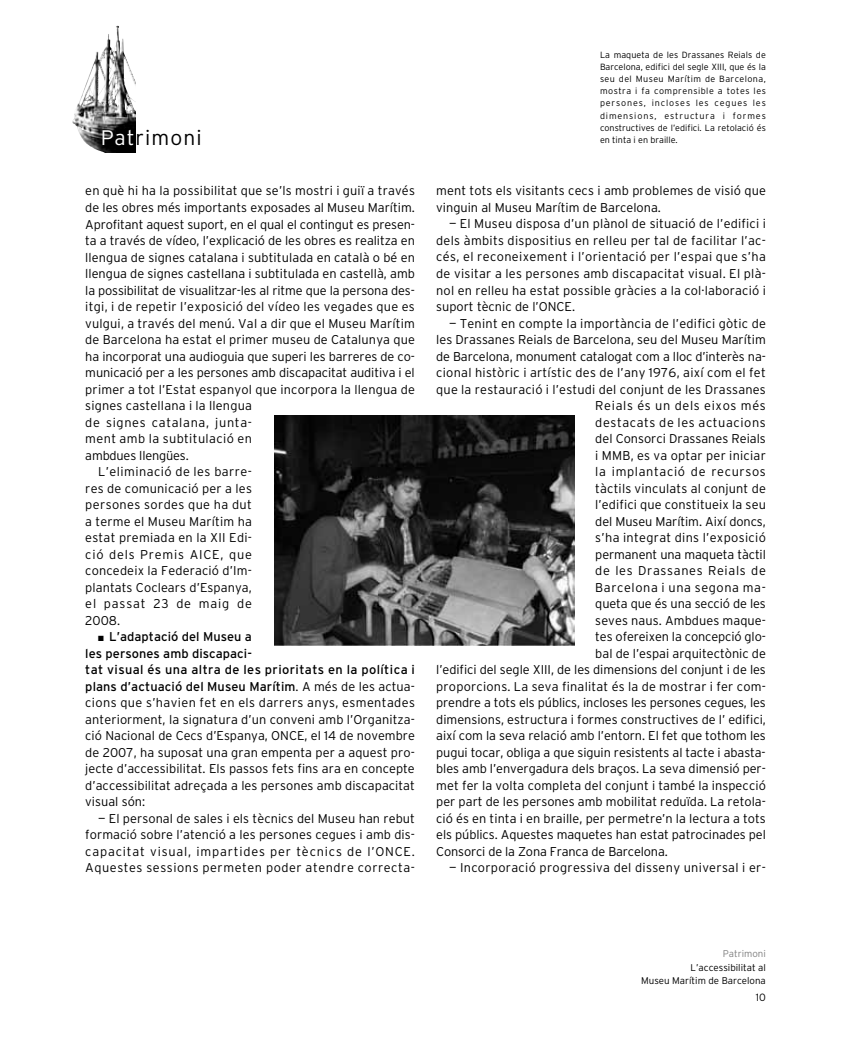
<style>
.page{position:relative;width:855px;height:1064px;background:#fff}
.page>*{position:absolute;margin:0;border:0;box-sizing:border-box;transform-origin:0 0}
.t1{font:300 21px "Interstate";letter-spacing:.05em;color:#000}
.t2{font:300 12.75px/16.5px "Interstate";letter-spacing:.005em;color:#000}
.t3{font:300 12.75px "Interstate";letter-spacing:.025em;color:#000}
.t4{font:300 12.75px "Interstate";letter-spacing:.05em;color:#000}
.t5{font:300 12.75px "Interstate";letter-spacing:-.015em;color:#000}
.t6{font:300 12.75px "Interstate";letter-spacing:.045em;color:#000}
.t7{font:300 12.75px "Interstate";letter-spacing:.03em;color:#000}
.t8{font:300 12.75px "Interstate";letter-spacing:.065em;color:#000}
.t9{font:300 12.75px "Interstate";letter-spacing:.035em;color:#000}
.t10{font:300 10.5px "Interstate";color:#000}
.t11{font:300 9.75px/13.5px "Interstate";color:#000;text-align:right}
.t12{font:300 9px/12px "Interstate";color:#000;text-align:justify}
.s1{color:#fff}
.s2{font-weight:400}
.s3{color:#808080}
</style>
<div class="page">
<svg style="left:72px;top:25px;width:64px;height:127px"></svg>
<img style="left:92px;top:78px;width:44px;height:30px">
<img style="left:275px;top:416px;width:299px;height:229px">
<p class="t12" style="left:600px;top:50px;width:167px">La maqueta de les Drassanes Reials de Barcelona, edifici del segle XIII, que és la seu del Museu Marítim de Barcelona, mostra i fa comprensible a totes les persones, incloses les cegues les dimensions, estructura i formes constructives de l’edifici. La retolació és</p>
<p class="t1" style="left:101px;top:130px;width:102px"><span class="s1">Pat</span>rimoni</p>
<p class="t12" style="left:600px;top:134px;width:79px">en tinta i en braille.</p>
<p class="t2" style="left:85px;top:184px;width:331px">en què hi ha la possibilitat que se’ls mostri i guiï a través</p>
<p class="t2" style="left:85px;top:200px;width:331px">de les obres més importants exposades al Museu Marítim.</p>
<p class="t2" style="left:85px;top:217px;width:331px">Aprofitant aquest suport, en el qual el contingut es presen-</p>
<p class="t2" style="left:85px;top:233px;width:331px">ta a través de vídeo, l’explicació de les obres es realitza en</p>
<p class="t2" style="left:85px;top:250px;width:331px">llengua de signes catalana i subtitulada en català o bé en</p>
<p class="t2" style="left:85px;top:266px;width:331px">llengua de signes castellana i subtitulada en castellà, amb</p>
<p class="t2" style="left:85px;top:283px;width:331px">la possibilitat de visualitzar-les al ritme que la persona des-</p>
<p class="t3" style="left:85px;top:302px;width:331px">itgi, i de repetir l’exposició del vídeo les vegades que es</p>
<p class="t2" style="left:85px;top:316px;width:331px">vulgui, a través del menú. Val a dir que el Museu Marítim</p>
<p class="t2" style="left:85px;top:332px;width:331px">de Barcelona ha estat el primer museu de Catalunya que</p>
<p class="t2" style="left:85px;top:349px;width:331px">ha incorporat una audioguia que superi les barreres de co-</p>
<p class="t2" style="left:85px;top:365px;width:331px">municació per a les persones amb discapacitat auditiva i el</p>
<p class="t2" style="left:85px;top:382px;width:331px">primer a tot l’Estat espanyol que incorpora la llengua de</p>
<p class="t2" style="left:85px;top:398px;width:168px">signes castellana i la llengua</p>
<p class="t4" style="left:85px;top:417px;width:168px">de signes catalana, junta-</p>
<p class="t7" style="left:85px;top:434px;width:168px">ment amb la subtitulació en</p>
<p class="t5" style="left:85px;top:450px;width:105px">ambdues llengües.</p>
<p class="t9" style="left:98px;top:467px;width:155px">L’eliminació de les barre-</p>
<p class="t2" style="left:85px;top:481px;width:168px">res de comunicació per a les</p>
<p class="t7" style="left:85px;top:500px;width:168px">persones sordes que ha dut</p>
<p class="t2" style="left:85px;top:514px;width:168px">a terme el Museu Marítim ha</p>
<p class="t2" style="left:85px;top:530px;width:168px">estat premiada en la XII Edi-</p>
<p class="t8" style="left:85px;top:549px;width:168px">ció dels Premis AICE, que</p>
<p class="t2" style="left:85px;top:563px;width:168px">concedeix la Federació d’Im-</p>
<p class="t2" style="left:85px;top:580px;width:168px">plantats Coclears d’Espanya,</p>
<p class="t8" style="left:85px;top:599px;width:168px">el passat 23 de maig de</p>
<p class="t2" style="left:85px;top:613px;width:36px">2008.</p>
<p class="t2" style="left:85px;top:629px;width:331px;text-indent:13px">■ <span class="s2">L’adaptació del Museu a<br>les persones amb discapaci-<br>tat visual és una altra de les prioritats en la política i plans d’actuació del Museu Marítim</span>. A més de les actua&shy;cions que s’havien fet en els darrers anys, esmentades anteriorment, la signatura d’un conveni amb l’Organitza&shy;ció Nacional de Cecs d’Espanya, ONCE, el 14 de novembre de 2007, ha suposat una gran empenta per a aquest pro&shy;jecte d’accessibilitat. Els passos fets fins ara en concepte d’accessibilitat adreçada a les persones amb discapacitat visual són:</p>
<p class="t2" style="left:85px;top:811px;width:331px;text-align:justify;text-indent:13px">— El personal de sales i els tècnics del Museu han rebut formació sobre l’atenció a les persones cegues i amb dis&shy;capacitat visual, impartides per tècnics de l’ONCE.<br>Aquestes sessions permeten poder atendre correcta-</p>
<p class="t2" style="left:436px;top:184px;width:331px">ment tots els visitants cecs i amb problemes de visió que vinguin al Museu Marítim de Barcelona.</p>
<p class="t2" style="left:436px;top:217px;width:331px;text-align:justify;text-indent:13px">— El Museu disposa d’un plànol de situació de l’edifici i dels àmbits dispositius en relleu per tal de facilitar l’ac&shy;cés, el reconeixement i l’orientació per l’espai que s’ha de visitar a les persones amb discapacitat visual. El plà&shy;nol en relleu ha estat possible gràcies a la col·laboració i suport tècnic de l’ONCE.</p>
<p class="t2" style="left:449px;top:316px;width:318px">— Tenint en compte la importància de l’edifici gòtic de</p>
<p class="t2" style="left:436px;top:332px;width:331px">les Drassanes Reials de Barcelona, seu del Museu Marítim</p>
<p class="t2" style="left:436px;top:349px;width:331px">de Barcelona, monument catalogat com a lloc d’interès na-</p>
<p class="t2" style="left:436px;top:365px;width:331px">cional històric i artístic des de l’any 1976, així com el fet</p>
<p class="t2" style="left:436px;top:382px;width:331px">que la restauració i l’estudi del conjunt de les Drassanes</p>
<p class="t4" style="left:595px;top:401px;width:172px">Reials és un dels eixos més</p>
<p class="t6" style="left:595px;top:417px;width:172px">destacats de les actuacions</p>
<p class="t2" style="left:595px;top:431px;width:172px">del Consorci Drassanes Reials</p>
<p class="t2" style="left:595px;top:448px;width:172px">i MMB, es va optar per iniciar</p>
<p class="t4" style="left:595px;top:467px;width:172px">la implantació de recursos</p>
<p class="t2" style="left:595px;top:481px;width:172px">tàctils vinculats al conjunt de</p>
<p class="t2" style="left:595px;top:497px;width:172px">l’edifici que constitueix la seu</p>
<p class="t2" style="left:595px;top:514px;width:172px">del Museu Marítim. Així doncs,</p>
<p class="t3" style="left:595px;top:533px;width:172px">s’ha integrat dins l’exposició</p>
<p class="t2" style="left:595px;top:547px;width:172px">permanent una maqueta tàctil</p>
<p class="t4" style="left:595px;top:566px;width:172px">de les Drassanes Reials de</p>
<p class="t6" style="left:595px;top:582px;width:172px">Barcelona i una segona ma-</p>
<p class="t2" style="left:595px;top:596px;width:172px">queta que és una secció de les</p>
<p class="t2" style="left:595px;top:613px;width:172px">seves naus. Ambdues maque-</p>
<p class="t2" style="left:595px;top:629px;width:172px">tes ofereixen la concepció glo-</p>
<p class="t2" style="left:595px;top:646px;width:172px">bal de l’espai arquitectònic de</p>
<p class="t2" style="left:436px;top:662px;width:331px">l’edifici del segle XIII, de les dimensions del conjunt i de les</p>
<p class="t2" style="left:436px;top:679px;width:331px">proporcions. La seva finalitat és la de mostrar i fer com-</p>
<p class="t2" style="left:436px;top:695px;width:331px">prendre a tots els públics, incloses les persones cegues, les</p>
<p class="t2" style="left:436px;top:712px;width:331px">dimensions, estructura i formes constructives de l’ edifici,</p>
<p class="t2" style="left:436px;top:728px;width:331px">així com la seva relació amb l’entorn. El fet que tothom les</p>
<p class="t2" style="left:436px;top:745px;width:331px">pugui tocar, obliga a que siguin resistents al tacte i abasta-</p>
<p class="t2" style="left:436px;top:761px;width:331px">bles amb l’envergadura dels braços. La seva dimensió per-</p>
<p class="t2" style="left:436px;top:778px;width:331px">met fer la volta completa del conjunt i també la inspecció</p>
<p class="t2" style="left:436px;top:794px;width:331px">per part de les persones amb mobilitat reduïda. La retola-</p>
<p class="t2" style="left:436px;top:811px;width:331px">ció és en tinta i en braille, per permetre’n la lectura a tots</p>
<p class="t2" style="left:436px;top:827px;width:331px">els públics. Aquestes maquetes han estat patrocinades pel</p>
<p class="t5" style="left:436px;top:846px;width:233px">Consorci de la Zona Franca de Barcelona.</p>
<p class="t3" style="left:449px;top:863px;width:318px">— Incorporació progressiva del disseny universal i er-</p>
<p class="t11" style="left:641px;top:948px;width:126px"><span class="s3">Patrimoni<br></span>L’accessibilitat al<br>Museu Marítim de Barcelona</p>
<p class="t10" style="left:756px;top:993px;width:12px">10</p>
</div>
